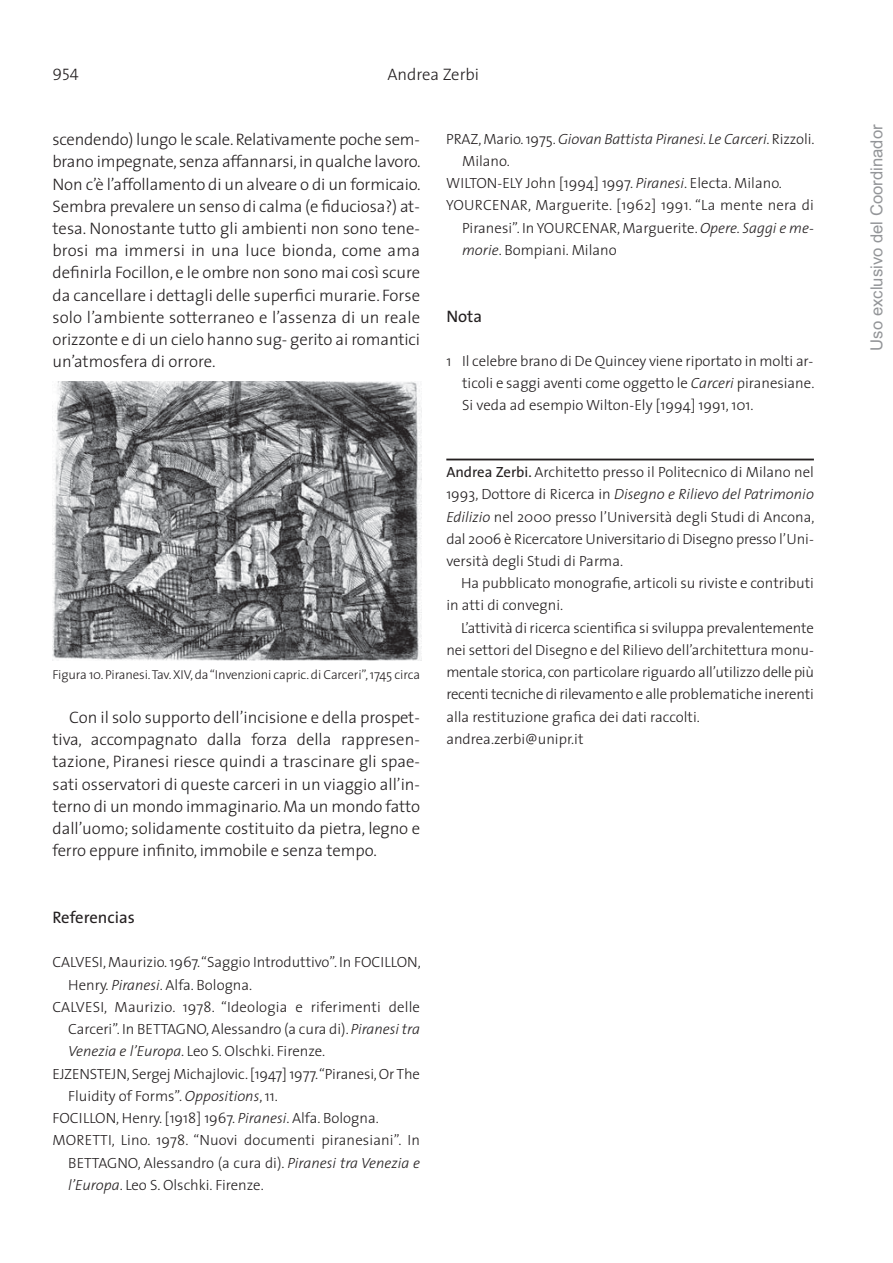
<style>
.page{position:relative;width:893px;height:1263px;background:#fff}
.page>*{position:absolute;margin:0;border:0;box-sizing:border-box;transform-origin:0 0}
.t1{font:300 16.65px/22.2px "The Sans";letter-spacing:-.005em;color:#231f20;text-align:justify}
.t2{font:16.65px "Arial";color:#939598}
.t3{font:16.65px "The Sans";color:#231f20}
.t4{font:16.65px "The Sans Light Caps";color:#231f20}
.t5{font:300 14.85px/22.2px "The Sans";color:#231f20;text-align:justify}
.t6{font:italic 300 14.85px "The Sans";letter-spacing:-.005em;color:#231f20}
.t7{font:300 12.9px "The Sans";letter-spacing:-.01em;color:#231f20}
.s1{font-style:italic}
.s2{font-style:normal}
.s3{font-weight:400}
</style>
<div class="page">
<hr style="left:446px;top:459px;width:368px;height:1px;background:#231f20">
<img style="left:53px;top:382px;width:368px;height:278px">
<p class="t4" style="left:53px;top:61px;width:28px">954</p>
<p class="t1" style="left:387px;top:65px;width:93px">Andrea Zerbi</p>
<p class="t1" style="left:53px;top:130px;width:370px">scendendo) lungo le scale. Relativamente poche sem - brano impegnate, senza affannarsi, in qualche la voro.<br>Non c’è l’affollamento di un alveare o di un formicaio.<br>Sembra prevalere un senso di calma (e fiduciosa?) at - tesa. Nonostante tutto gli ambienti non sono tene - brosi ma immersi in una luce bionda, come ama definirla Focillon, e le ombre non sono mai così scure da cancellare i dettagli delle superfici murarie. Forse solo l’ambiente sotterraneo e l’as senza di un reale orizzonte e di un cielo hanno sug - gerito ai romantici un’atmosfera di orrore.</p>
<p class="t7" style="left:53px;top:669px;width:369px">Figura 10. Piranesi. Tav. XIV, da “Invenzioni capric. di Carceri”, 1745 circa</p>
<p class="t1" style="left:52px;top:708px;width:369px;text-indent:17px">Con il solo supporto dell’incisione e della pro spet - tiva, accompagnato dalla forza della rappresen&shy;ta zione, Piranesi riesce quindi a trascinare gli spae - sati osservatori di queste carceri in un viaggio all’in - terno di un mondo immaginario. Ma un mondo fatto dall’uomo; solidamente costituito da pietra, legno e ferro eppure infinito, immobile e senza tempo.</p>
<p class="t3" style="left:52px;top:908px;width:84px">Referencias</p>
<p class="t5" style="left:53px;top:953px;width:370px">CALVESI, Maurizio. 1967. “Saggio Introduttivo”. In FOCILLON,</p>
<p class="t5" style="left:68px;top:975px;width:186px">Henry. <span class="s1">Piranesi</span>. Alfa. Bologna.</p>
<p class="t5" style="left:52px;top:997px;width:369px">CALVESI, Maurizio. 1978. “Ideologia e riferimenti delle</p>
<p class="t5" style="left:68px;top:1020px;width:353px">Carceri”. In BETTAGNO, Alessandro (a cura di). <span class="s1">Piranesi tra</span></p>
<p class="t5" style="left:68px;top:1042px;width:259px"><span class="s1">Venezia e l’Europa</span>. Leo S. Olschki. Firenze.</p>
<p class="t5" style="left:52px;top:1064px;width:369px">EJZENSTEJN, Sergej Michajlovic. [1947] 1977. “Piranesi, Or The</p>
<p class="t5" style="left:68px;top:1086px;width:211px">Fluidity of Forms”. <span class="s1">Oppositions</span>, 11.</p>
<p class="t5" style="left:52px;top:1108px;width:328px">FOCILLON, Henry. [1918] 1967. <span class="s1">Piranesi</span>. Alfa. Bologna.</p>
<p class="t5" style="left:52px;top:1131px;width:369px">MORETTI, Lino. 1978. “Nuovi documenti piranesiani”. In</p>
<p class="t5" style="left:68px;top:1153px;width:353px">BETTAGNO, Alessandro (a cura di). <span class="s1">Piranesi tra Venezia e</span></p>
<p class="t5" style="left:68px;top:1175px;width:197px"><span class="s1">l’Europa</span>. Leo S. Olschki. Firenze.</p>
<p class="t6" style="left:446px;top:133px;width:370px"><span class="s2">PRAZ, Mario. 1975.</span> Giovan Battista Piranesi. Le Carceri<span class="s2">. Rizzoli.</span></p>
<p class="t5" style="left:462px;top:151px;width:49px">Milano.</p>
<p class="t5" style="left:446px;top:174px;width:337px">WILTON-ELY John [1994] 1997. <span class="s1">Piranesi</span>. Electa. Milano.</p>
<p class="t5" style="left:446px;top:196px;width:369px">YOURCENAR, Marguerite. [1962] 1991. “La mente nera di</p>
<p class="t5" style="left:462px;top:218px;width:353px">Piranesi”. In YOURCENAR, Marguerite. <span class="s1">Opere. Saggi e me -</span></p>
<p class="t5" style="left:462px;top:240px;width:156px"><span class="s1">morie</span>. Bompiani. Milano</p>
<p class="t3" style="left:446px;top:306px;width:37px">Nota</p>
<p class="t5" style="left:462px;top:351px;width:354px;text-indent:-16px">1 Il celebre brano di De Quincey viene riportato in molti ar&shy;ticoli e saggi aventi come oggetto le <span class="s1">Carceri</span> piranesiane.<br>Si veda ad esempio Wilton-Ely [1994] 1991, 101.</p>
<p class="t5" style="left:446px;top:463px;width:370px"><span class="s3">Andrea Zerbi.</span> Architetto presso il Politecnico di Milano nel 1993, Dottore di Ricerca in <span class="s1">Disegno e Rilievo del Patrimonio Edilizio</span> nel 2000 presso l’Università degli Studi di Ancona, dal 2006 è Ricercatore Universitario di Disegno presso l’Uni&shy;versità degli Studi di Parma.</p>
<p class="t5" style="left:446px;top:574px;width:369px;text-indent:15px">Ha pubblicato monografie, articoli su riviste e contributi in atti di convegni.</p>
<p class="t5" style="left:446px;top:618px;width:369px;text-align:left;text-indent:15px">L’attività di ricerca scientifica si sviluppa prevalentemente nei settori del Disegno e del Rilievo dell’architettura monu - mentale storica, con particolare riguardo all’utilizzo delle più recenti tecniche di rilevamento e alle problematiche inerenti alla restituzione grafica dei dati raccolti. andrea.zerbi@unipr.it</p>
<p class="t2" style="left:867px;top:351px;width:228px;rotate:-90deg">Uso exclusivo del Coordinador</p>
</div>
